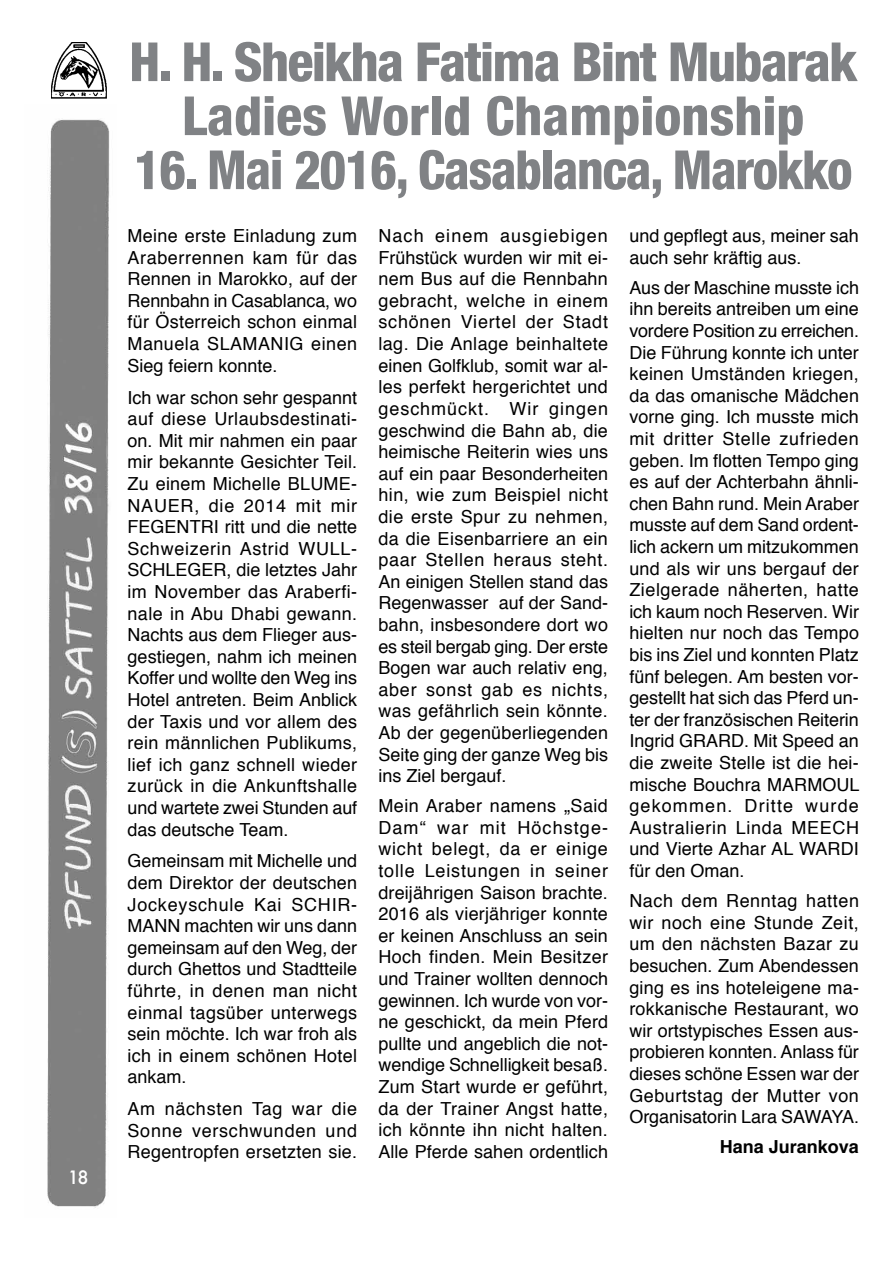
<style>
.page{position:relative;width:893px;height:1263px;background:#fff}
.page>*{position:absolute;margin:0;border:0;box-sizing:border-box;transform-origin:0 0}
.t1{font:800 condensed 54px/54px "Helvetica Neue LT Pro";letter-spacing:-.025em;color:#808285;text-align:center}
.t2{font:800 condensed 54px "Helvetica Neue LT Pro";letter-spacing:-.025em;color:#808285;scale:.95 1}
.t3{font:18px/21.6px "Helvetica";letter-spacing:.005em;color:#000;text-align:justify}
.t4{font:700 18px "Helvetica";color:#000}
.t5{font:500 18px "Futura";color:#fff}
</style>
<div class="page">
<img style="left:47px;top:119px;width:63px;height:1089px">
<img style="left:51px;top:43px;width:55px;height:55px">
<p class="t5" style="left:68px;top:1165px;width:22px">18</p>
<h1 class="t1" style="left:129px;top:34px;width:730px">H. H. Sheikha Fatima Bint Mubarak<br>Ladies World Championship</h1>
<h1 class="t2" style="left:134px;top:136px;width:758px">16. Mai 2016, Casablanca, Marokko</h1>
<p class="t3" style="left:128px;top:225px;width:231px">Meine erste Einladung zum Araberrennen kam für das Rennen in Marokko, auf der Rennbahn in Casablanca, wo für Österreich schon einmal Manuela SLAMANIG einen Sieg feiern konnte.</p>
<p class="t3" style="left:128px;top:387px;width:231px">Ich war schon sehr gespannt auf diese Urlaubsdestinati&shy;on. Mit mir nahmen ein paar mir bekannte Gesichter Teil.<br>Zu einem Michelle BLUME-NAUER, die 2014 mit mir FEGENTRI ritt und die nette Schweizerin Astrid WULL-SCHLEGER, die letztes Jahr im November das Araberfi&shy;nale in Abu Dhabi gewann.<br>Nachts aus dem Flieger aus&shy;gestiegen, nahm ich meinen Koffer und wollte den Weg ins Hotel antreten. Beim Anblick der Taxis und vor allem des rein männlichen Publikums, lief ich ganz schnell wieder zurück in die Ankunftshalle und wartete zwei Stunden auf das deutsche Team.</p>
<p class="t3" style="left:128px;top:851px;width:231px">Gemeinsam mit Michelle und dem Direktor der deutschen Jockeyschule Kai SCHIR-MANN machten wir uns dann gemeinsam auf den Weg, der durch Ghettos und Stadtteile führte, in denen man nicht einmal tagsüber unterwegs sein möchte. Ich war froh als ich in einem schönen Hotel ankam.</p>
<p class="t3" style="left:128px;top:1098px;width:231px">Am nächsten Tag war die Sonne verschwunden und Regentropfen ersetzten sie.</p>
<p class="t3" style="left:629px;top:225px;width:231px">und gepflegt aus, meiner sah auch sehr kräftig aus.</p>
<p class="t3" style="left:629px;top:277px;width:232px">Aus der Maschine musste ich ihn bereits antreiben um eine vordere Position zu erreichen.<br>Die Führung konnte ich unter keinen Umständen kriegen, da das omanische Mädchen vorne ging. Ich musste mich mit dritter Stelle zufrieden geben. Im flotten Tempo ging es auf der Achterbahn ähnli&shy;chen Bahn rund. Mein Araber musste auf dem Sand ordent&shy;lich ackern um mitzukommen und als wir uns bergauf der Zielgerade näherten, hatte ich kaum noch Reserven. Wir hielten nur noch das Tempo bis ins Ziel und konnten Platz fünf belegen. Am besten vor&shy;gestellt hat sich das Pferd un&shy;ter der französischen Reiterin Ingrid GRARD. Mit Speed an die zweite Stelle ist die hei&shy;mische Bouchra MARMOUL gekommen. Dritte wurde Australierin Linda MEECH und Vierte Azhar AL WARDI für den Oman.</p>
<p class="t3" style="left:629px;top:890px;width:231px">Nach dem Renntag hatten wir noch eine Stunde Zeit, um den nächsten Bazar zu besuchen. Zum Abendessen ging es ins hoteleigene ma&shy;rokkanische Restaurant, wo wir ortstypisches Essen aus&shy;probieren konnten. Anlass für dieses schöne Essen war der Geburtstag der Mutter von Organisatorin Lara SAWAYA.</p>
<p class="t4" style="left:720px;top:1132px;width:141px">Hana Jurankova</p>
<p class="t3" style="left:378px;top:225px;width:231px">Nach einem ausgiebigen Frühstück wurden wir mit ei&shy;nem Bus auf die Rennbahn gebracht, welche in einem schönen Viertel der Stadt lag. Die Anlage beinhaltete einen Golfklub, somit war al&shy;les perfekt hergerichtet und geschmückt. Wir gingen geschwind die Bahn ab, die heimische Reiterin wies uns auf ein paar Besonderheiten hin, wie zum Beispiel nicht die erste Spur zu nehmen, da die Eisenbarriere an ein paar Stellen heraus steht.<br>An einigen Stellen stand das Regenwasser auf der Sand&shy;bahn, insbesondere dort wo es steil bergab ging. Der erste Bogen war auch relativ eng, aber sonst gab es nichts, was gefährlich sein könnte.<br>Ab der gegenüberliegenden Seite ging der ganze Weg bis ins Ziel bergauf.</p>
<p class="t3" style="left:378px;top:796px;width:231px">Mein Araber namens „Said Dam“ war mit Höchstge&shy;wicht belegt, da er einige tolle Leistungen in seiner dreijährigen Saison brachte.<br>2016 als vierjähriger konnte er keinen Anschluss an sein Hoch finden. Mein Besitzer und Trainer wollten dennoch gewinnen. Ich wurde von vor&shy;ne geschickt, da mein Pferd pullte und angeblich die not&shy;wendige Schnelligkeit besaß.<br>Zum Start wurde er geführt, da der Trainer Angst hatte, ich könnte ihn nicht halten.<br>Alle Pferde sahen ordentlich</p>
</div>
